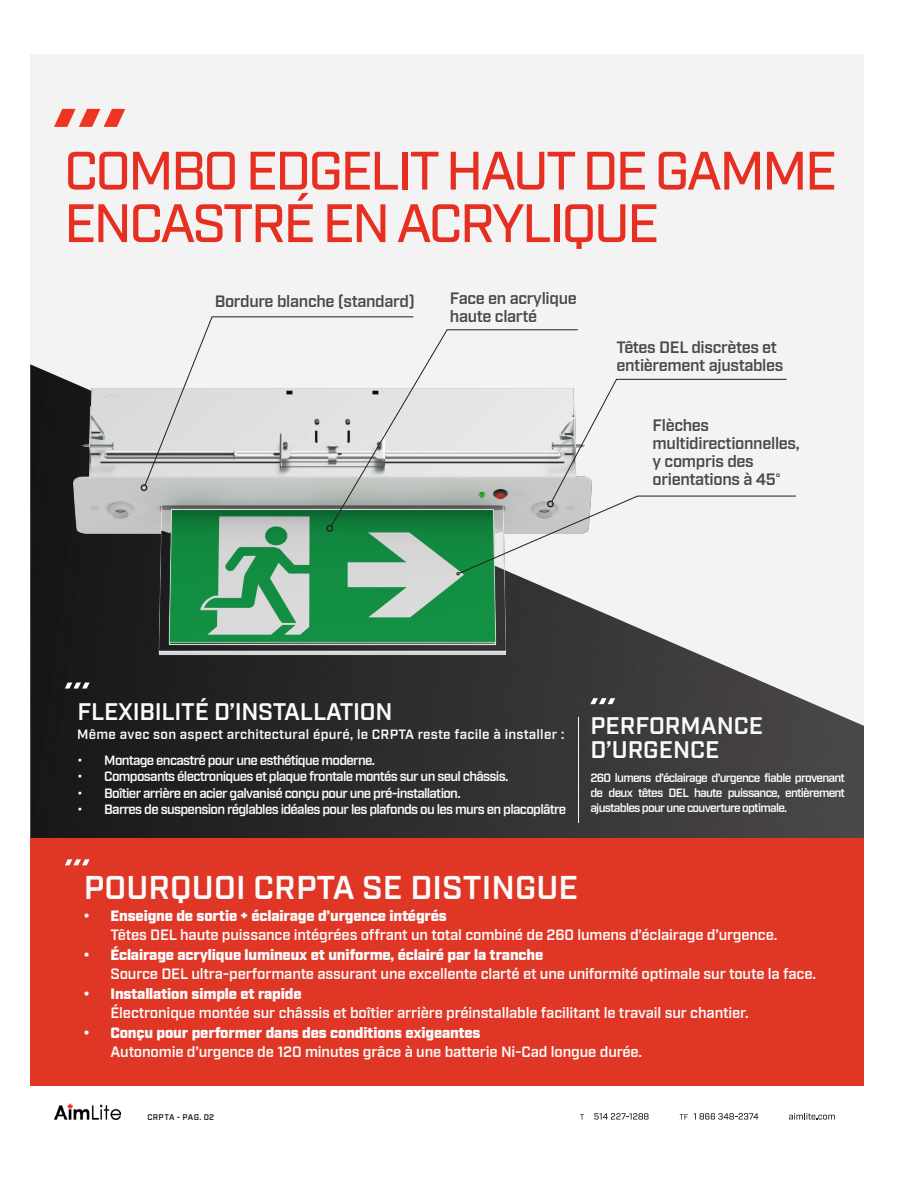
<style>
.page{position:relative;width:918px;height:1188px;background:#fff}
.page>*{position:absolute;margin:0;border:0;box-sizing:border-box;transform-origin:0 0}
.t1{font:500 54px/52.5px "Industry";letter-spacing:-.05em;color:#e62f21}
.t2{font:600 33px "Industry";letter-spacing:.005em;color:#fafbfb}
.t3{font:600 24px/24px "Industry";letter-spacing:-.01em;color:#fafbfb}
.t4{font:600 16.5px/18px "Industry";letter-spacing:-.02em;color:#494949}
.t5{font:600 15px/19.5px "Industry";letter-spacing:-.01em;color:#fafbfb}
.t6{font:600 13.5px "Industry";letter-spacing:-.05em;color:#fafbfb}
.t7{font:600 13.5px "Industry";letter-spacing:.02em;color:#fafbfb}
.t8{font:600 12px/15px "Industry";letter-spacing:-.06em;color:#fafbfb;text-align:justify}
.Revision{font:600 8.25px "Industry";letter-spacing:.04em;color:#231f20}
.s1{font-weight:900}
</style>
<div class="page">
<div style="left:31px;top:54px;width:833px;height:678px;background:#f3f3f3"></div>
<img style="left:30px;top:364px;width:834px;height:475px">
<div style="left:30px;top:839px;width:834px;height:247px;background:#df3625"></div>
<hr style="left:578px;top:717px;width:1px;height:106px;background:#fafbfb">
<svg style="left:789px;top:1113px;width:46px;height:7px"></svg>
<svg style="left:580px;top:1114px;width:4px;height:6px"></svg>
<svg style="left:680px;top:1114px;width:8px;height:6px"></svg>
<svg style="left:594px;top:1113px;width:55px;height:7px"></svg>
<svg style="left:694px;top:1113px;width:64px;height:7px"></svg>
<img style="left:55px;top:1104px;width:65px;height:16px">
<svg style="left:54px;top:109px;width:71px;height:18px"></svg>
<svg style="left:65px;top:683px;width:25px;height:6px"></svg>
<svg style="left:65px;top:859px;width:25px;height:6px"></svg>
<svg style="left:590px;top:698px;width:25px;height:6px"></svg>
<img style="left:61px;top:364px;width:535px;height:294px">
<svg style="left:144px;top:316px;width:270px;height:170px"></svg>
<div style="left:141px;top:484px;width:6px;height:7px;border:1px solid #231f20;border-radius:50%"></div>
<svg style="left:330px;top:329px;width:249px;height:198px"></svg>
<div style="left:326px;top:525px;width:7px;height:7px;border:1px solid #231f20;border-radius:50%"></div>
<svg style="left:457px;top:379px;width:340px;height:196px"></svg>
<div style="left:547px;top:501px;width:7px;height:6px;border:1px solid #231f20;border-radius:50%"></div>
<p class="t1" style="left:64px;top:146px;width:774px">COMBO EDGELIT HAUT DE GAMME<br>ENCASTRÉ EN ACRYLIQUE</p>
<p class="t4" style="left:215px;top:293px;width:202px">Bordure blanche (standard)</p>
<p class="t4" style="left:450px;top:290px;width:129px">Face en acrylique haute clarté</p>
<p class="t4" style="left:617px;top:339px;width:169px">Têtes DEL discrètes et entièrement ajustables</p>
<p class="t4" style="left:653px;top:417px;width:149px">Flèches multidirectionnelles, y compris des orientations à 45°</p>
<p class="t3" style="left:77px;top:700px;width:317px">FLEXIBILITÉ D’INSTALLATION</p>
<p class="t7" style="left:77px;top:727px;width:488px">Même avec son aspect architectural épuré, le CRPTA reste facile à installer :</p>
<p class="t6" style="left:77px;top:752px;width:299px">• Montage encastré pour une esthétique moderne.</p>
<p class="t6" style="left:77px;top:768px;width:432px">• Composants électroniques et plaque frontale montés sur un seul châssis.</p>
<p class="t6" style="left:77px;top:785px;width:385px">• Boîtier arrière en acier galvanisé conçu pour une pré-installation.</p>
<p class="t6" style="left:77px;top:801px;width:490px">• Barres de suspension réglables idéales pour les plafonds ou les murs en placoplâtre</p>
<p class="t3" style="left:591px;top:715px;width:174px">PERFORMANCE<br>D’URGENCE</p>
<p class="t8" style="left:590px;top:771px;width:256px">260 lumens d’éclairage d’urgence fiable provenant de deux têtes DEL haute puissance, entièrement ajustables pour une couverture optimale.</p>
<p class="t2" style="left:84px;top:868px;width:496px">POURQUOI CRPTA SE DISTINGUE</p>
<p class="t5" style="left:111px;top:906px;width:668px;text-indent:-27px"><span class="s1">• Enseigne de sortie + éclairage d’urgence intégrés<br></span>Têtes DEL haute puissance intégrées offrant un total combiné de 260 lumens d’éclairage d’urgence.</p>
<p class="t5" style="left:111px;top:945px;width:707px;text-indent:-27px"><span class="s1">• Éclairage acrylique lumineux et uniforme, éclairé par la tranche<br></span>Source DEL ultra-performante assurant une excellente clarté et une uniformité optimale sur toute la face.</p>
<p class="t5" style="left:111px;top:984px;width:640px;text-indent:-27px"><span class="s1">• Installation simple et rapide<br></span>Électronique montée sur châssis et boîtier arrière préinstallable facilitant le travail sur chantier.</p>
<p class="t5" style="left:111px;top:1023px;width:533px;text-indent:-27px"><span class="s1">• Conçu pour performer dans des conditions exigeantes<br></span>Autonomie d’urgence de 120 minutes grâce à une batterie Ni-Cad longue durée.</p>
<p class="Revision" style="left:147px;top:1112px;width:68px">CRPTA - PAG. 02</p>
</div>
